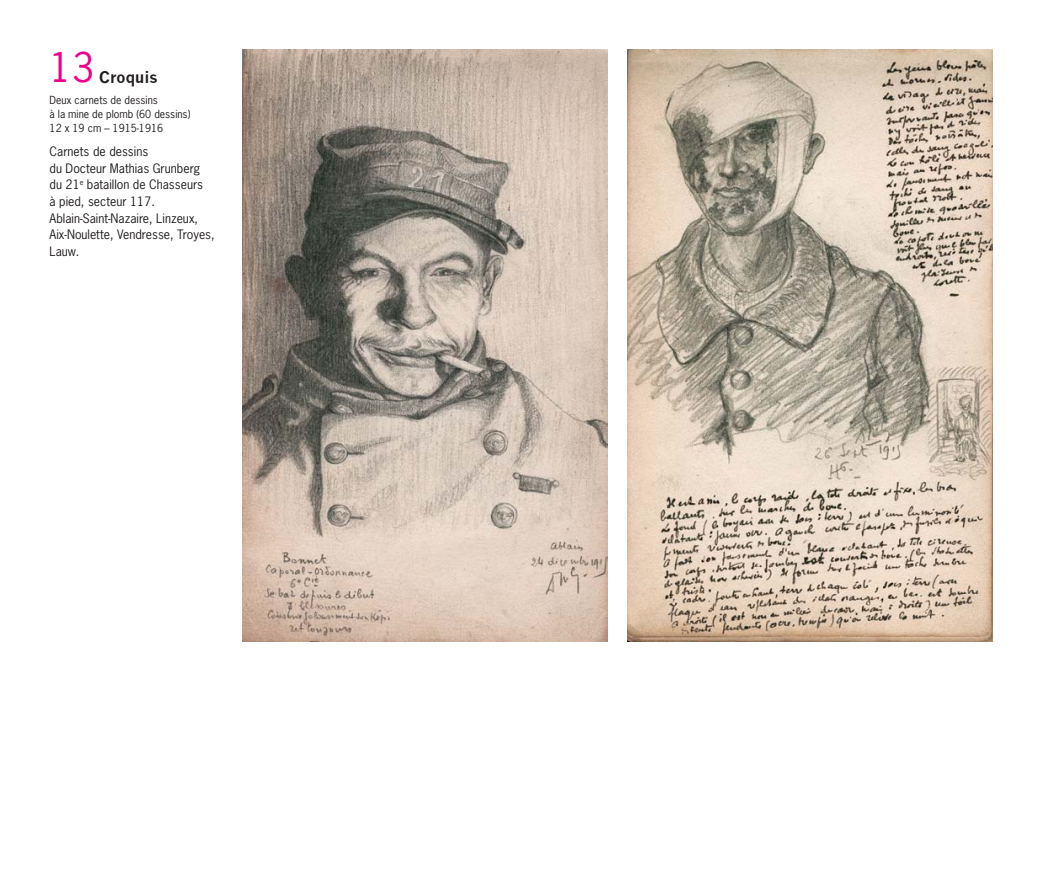
<style>
.page{position:relative;width:1042px;height:893px;background:#fff}
.page>*{position:absolute;margin:0;border:0;box-sizing:border-box;transform-origin:0 0}
.t1{font:38.5px "News Gothic";color:#ed028c}
.TITRE_NOIR{font:700 15.75px "News Gothic";color:#231f20}
.COMMENTAIRE{font:12.25px/16.6px "News Gothic";color:#231f20}
.Technique-texte{font:10.5px/14px "News Gothic";color:#231f20}
</style>
<div class="page">
<img style="left:242px;top:50px;width:365px;height:591px">
<img style="left:627px;top:50px;width:365px;height:591px">
<h1 class="t1" style="left:50px;top:42px;width:46px">13</h1>
<p class="TITRE_NOIR" style="left:99px;top:67px;width:60px">Croquis</p>
<p class="Technique-texte" style="left:50px;top:93px;width:142px">Deux carnets de dessins<br>à la mine de plomb (60 dessins)<br>12 x 19 cm – 1915-1916</p>
<p class="COMMENTAIRE" style="left:50px;top:143px;width:155px">Carnets de dessins<br>du Docteur Mathias Grunberg du 21<sup>e</sup> bataillon de Chasseurs à pied, secteur 117.</p>
<p class="COMMENTAIRE" style="left:50px;top:209px;width:167px">Ablain-Saint-Nazaire, Linzeux,<br>Aix-Noulette, Vendresse, Troyes,<br>Lauw.</p>
</div>
